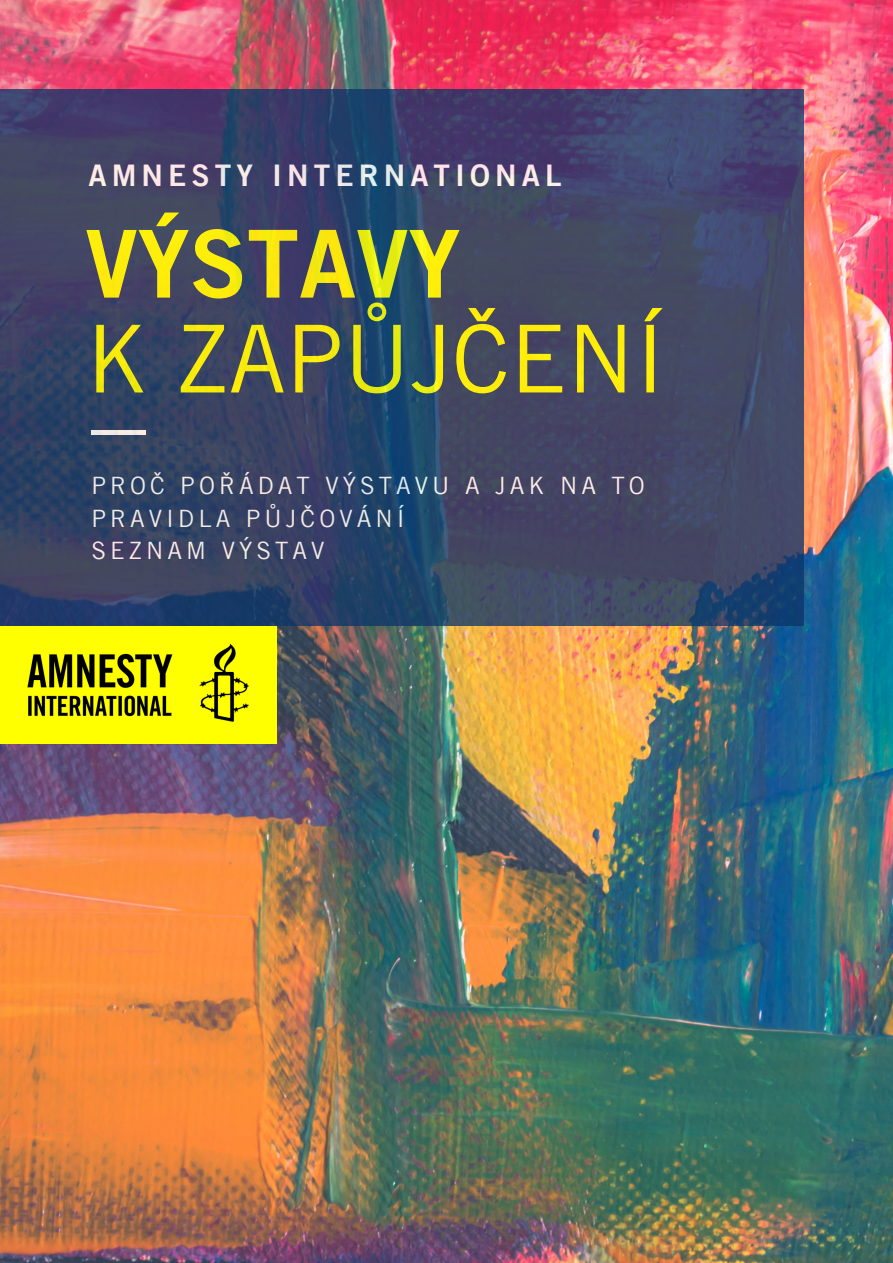
<style>
.page{position:relative;width:893px;height:1263px;background:#fff}
.page>*{position:absolute;margin:0;border:0;box-sizing:border-box;transform-origin:0 0}
.t1{font:93.68px "Amnesty Trade Gothic";color:#ff0}
.t2{font:93.68px "Amnesty Trade Gothic Bd 2";color:#ff0}
.t3{font:29.85px "Amnesty Trade Gothic Bd 2";letter-spacing:.17em;color:#fff}
.t4{font:23.92px/32.5px "Amnesty Trade Gothic";letter-spacing:.17em;color:#fff}
</style>
<div class="page">
<img style="left:0;top:0;width:893px;height:1263px">
<svg style="left:0;top:89px;width:803px;height:537px;background:#394466"></svg>
<hr style="left:91px;top:430px;width:55px;height:4px;background:#f4eae4">
<img style="left:0;top:626px;width:276px;height:117px">
<p class="t3" style="left:88px;top:157px;width:475px">AMNESTY INTERNATIONAL</p>
<h1 class="t2" style="left:85px;top:206px;width:376px">VÝSTAVY</h1>
<h1 class="t1" style="left:85px;top:301px;width:582px">K ZAPŮJČENÍ</h1>
<p class="t4" style="left:91px;top:469px;width:555px">PROČ POŘÁDAT VÝSTAVU A JAK NA TO<br>PRAVIDLA PŮJČOVÁNÍ<br>SEZNAM VÝSTAV</p>
</div>
